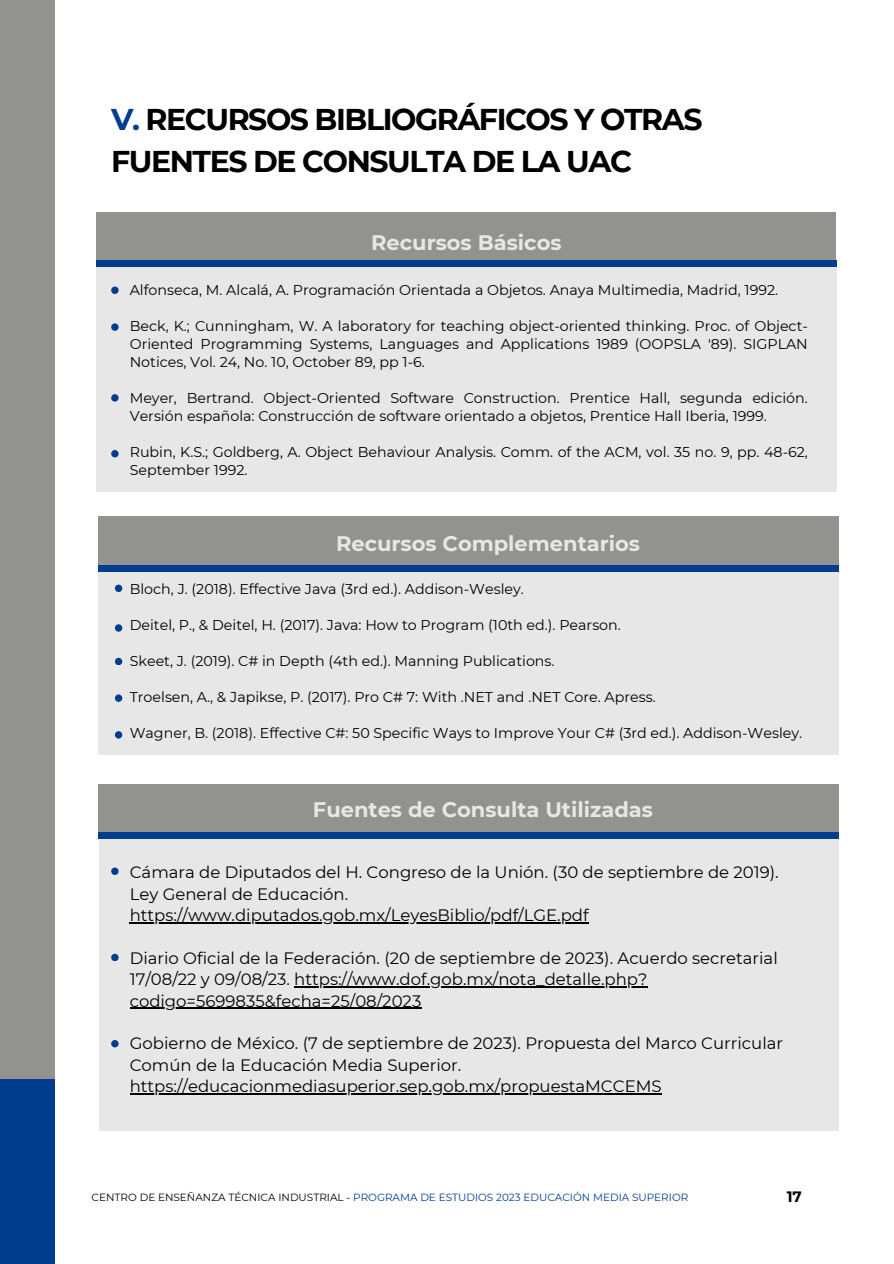
<style>
.page{position:relative;width:894px;height:1264px;background:#fff}
.page>*{position:absolute;margin:0;border:0;box-sizing:border-box;transform-origin:0 0}
.t1{font:700 30px/41.7px "Montserrat";letter-spacing:-.05em;color:#000}
.t2{font:700 21px "Montserrat";color:#e8e7e7}
.t3{font:16.5px/21.3px "Montserrat";color:#000}
.t4{font:700 15px "Montserrat";color:#000}
.t5{font:14.25px/18px "Montserrat";color:#000}
.t6{font:10.5px "Montserrat";color:#013d8d}
.s1{color:#013d8d}
.s2{color:#000}
</style>
<div class="page">
<div style="left:0;top:0;width:55px;height:1092px;background:#92928e"></div>
<div style="left:0;top:1078px;width:55px;height:185px;background:#013d8d"></div>
<div style="left:96px;top:267px;width:740px;height:224px;background:#e8e7e7"></div>
<div style="left:96px;top:212px;width:740px;height:49px;background:#92928e"></div>
<div style="left:96px;top:260px;width:740px;height:7px;background:#013d8d"></div>
<div style="left:99px;top:569px;width:739px;height:186px;background:#e8e7e7"></div>
<div style="left:99px;top:516px;width:739px;height:51px;background:#92928e"></div>
<div style="left:99px;top:565px;width:739px;height:7px;background:#013d8d"></div>
<div style="left:99px;top:835px;width:739px;height:295px;background:#e8e7e7"></div>
<div style="left:99px;top:784px;width:739px;height:49px;background:#92928e"></div>
<div style="left:99px;top:831px;width:739px;height:7px;background:#013d8d"></div>
<hr style="left:130px;top:922px;width:458px;height:1px;background:#000">
<hr style="left:294px;top:986px;width:353px;height:1px;background:#000">
<hr style="left:130px;top:1007px;width:291px;height:1px;background:#000">
<hr style="left:130px;top:1093px;width:531px;height:1px;background:#000">
<div style="left:111px;top:286px;width:8px;height:8px;background:#013d8d;border-radius:50%"></div>
<div style="left:111px;top:323px;width:8px;height:8px;background:#013d8d;border-radius:50%"></div>
<div style="left:115px;top:584px;width:7px;height:8px;background:#013d8d;border-radius:50%"></div>
<div style="left:115px;top:624px;width:7px;height:7px;background:#013d8d;border-radius:50%"></div>
<div style="left:111px;top:867px;width:8px;height:8px;background:#013d8d;border-radius:50%"></div>
<svg style="left:111px;top:953px;width:8px;height:8px"></svg>
<svg style="left:111px;top:1039px;width:8px;height:8px"></svg>
<div style="left:111px;top:394px;width:8px;height:7px;background:#013d8d;border-radius:50%"></div>
<div style="left:111px;top:450px;width:8px;height:7px;background:#013d8d;border-radius:50%"></div>
<div style="left:115px;top:657px;width:7px;height:8px;background:#013d8d;border-radius:50%"></div>
<div style="left:115px;top:694px;width:7px;height:8px;background:#013d8d;border-radius:50%"></div>
<div style="left:115px;top:731px;width:7px;height:7px;background:#013d8d;border-radius:50%"></div>
<h4 class="t1" style="left:111px;top:98px;width:592px"><span class="s1">V.</span> RECURSOS BIBLIOGRÁFICOS Y OTRAS<br>FUENTES DE CONSULTA DE LA UAC</h4>
<h4 class="t2" style="left:371px;top:229px;width:192px">Recursos Básicos</h4>
<h4 class="t5" style="left:130px;top:281px;width:649px">Alfonseca, M. Alcalá, A. Programación Orientada a Objetos. Anaya Multimedia, Madrid, 1992.</h4>
<h4 class="t5" style="left:130px;top:317px;width:679px;text-align:justify">Beck, K.; Cunningham, W. A laboratory for teaching object-oriented thinking. Proc. of Object-Oriented Programming Systems, Languages and Applications 1989 (OOPSLA '89). SIGPLAN Notices, Vol. 24, No. 10, October 89, pp 1-6.</h4>
<h2 class="t5" style="left:130px;top:389px;width:679px">Meyer, Bertrand. Object-Oriented Software Construction. Prentice Hall, segunda edición.<br>Versión española: Construcción de software orientado a objetos, Prentice Hall Iberia, 1999.</h2>
<h4 class="t5" style="left:130px;top:443px;width:679px">Rubin, K.S.; Goldberg, A. Object Behaviour Analysis. Comm. of the ACM, vol. 35 no. 9, pp. 48-62,<br>September 1992.</h4>
<h4 class="t2" style="left:336px;top:530px;width:305px">Recursos Complementarios</h4>
<h4 class="t5" style="left:130px;top:580px;width:395px">Bloch, J. (2018). Effective Java (3rd ed.). Addison-Wesley.</h4>
<h4 class="t5" style="left:130px;top:616px;width:492px">Deitel, P., &amp; Deitel, H. (2017). Java: How to Program (10th ed.). Pearson.</h4>
<h4 class="t5" style="left:130px;top:652px;width:426px">Skeet, J. (2019). C# in Depth (4th ed.). Manning Publications.</h4>
<h2 class="t5" style="left:130px;top:688px;width:527px">Troelsen, A., &amp; Japikse, P. (2017). Pro C# 7: With .NET and .NET Core. Apress.</h2>
<h3 class="t5" style="left:130px;top:724px;width:673px">Wagner, B. (2018). Effective C#: 50 Specific Ways to Improve Your C# (3rd ed.). Addison-Wesley.</h3>
<h3 class="t2" style="left:313px;top:797px;width:341px">Fuentes de Consulta Utilizadas</h3>
<h3 class="t3" style="left:130px;top:861px;width:650px">Cámara de Diputados del H. Congreso de la Unión. (30 de septiembre de 2019).<br>Ley General de Educación.</h3>
<p class="t3" style="left:130px;top:904px;width:460px">https://www.diputados.gob.mx/LeyesBiblio/pdf/LGE.pdf</p>
<p class="t3" style="left:130px;top:947px;width:649px">Diario Oficial de la Federación. (20 de septiembre de 2023). Acuerdo secretarial<br>17/08/22 y 09/08/23. https://www.dof.gob.mx/nota_detalle.php? codigo=5699835&amp;fecha=25/08/2023</p>
<p class="t3" style="left:130px;top:1032px;width:654px">Gobierno de México. (7 de septiembre de 2023). Propuesta del Marco Curricular<br>Común de la Educación Media Superior. https://educacionmediasuperior.sep.gob.mx/propuestaMCCEMS</p>
<h1 class="t6" style="left:92px;top:1191px;width:598px"><span class="s2">CENTRO DE ENSEÑANZA TÉCNICA INDUSTRIAL -</span> PROGRAMA DE ESTUDIOS 2023 EDUCACIÓN MEDIA SUPERIOR</h1>
<h2 class="t4" style="left:786px;top:1187px;width:17px">17</h2>
</div>
